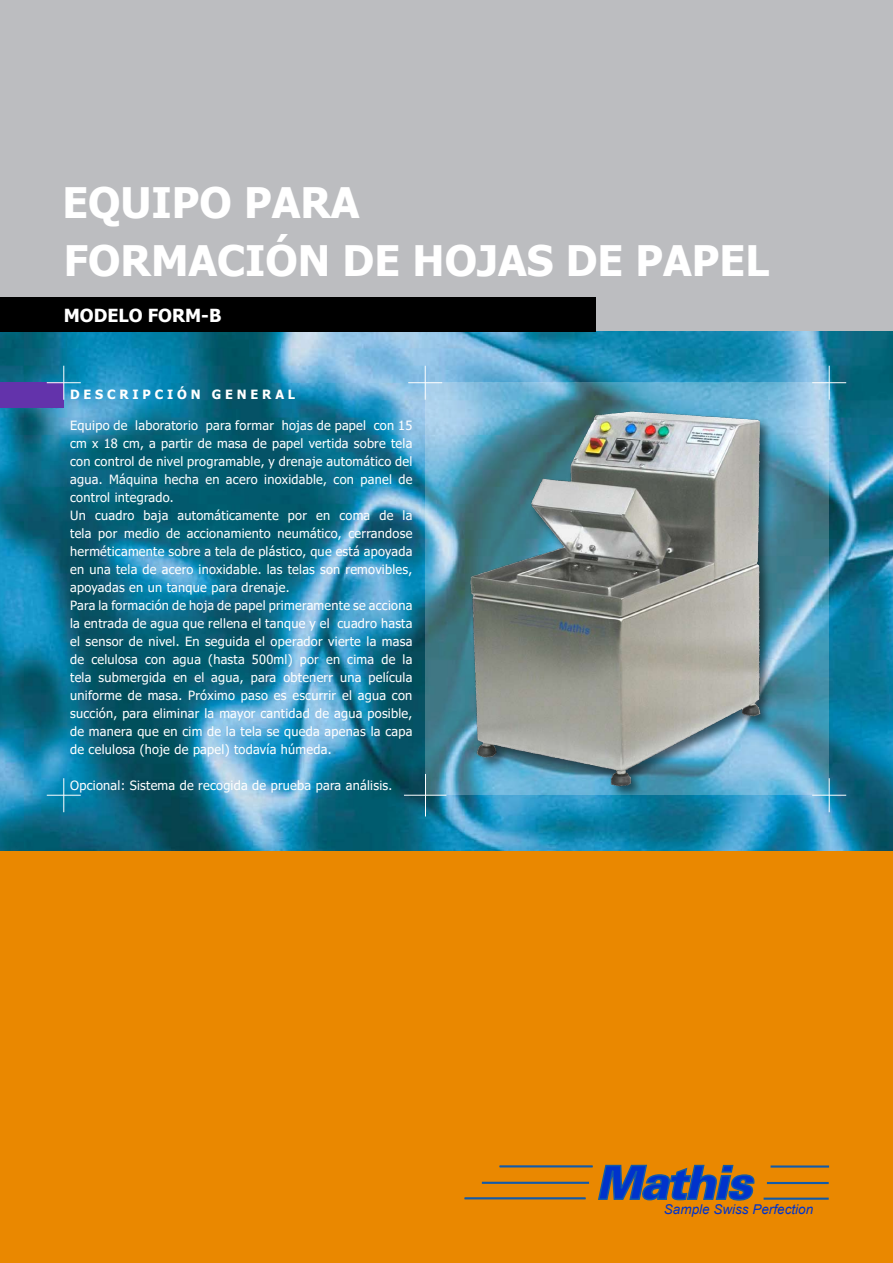
<style>
.page{position:relative;width:893px;height:1263px;background:#fff}
.page>*{position:absolute;margin:0;border:0;box-sizing:border-box;transform-origin:0 0}
.t1{font:700 42px "Tahoma";color:#fff}
.t2{font:700 18px "Tahoma";color:#fff}
.t3{font:italic 13.5px "Arial";color:#03c}
.t4{font:12.75px/18px "Tahoma";letter-spacing:.02em;color:#fff}
.t5{font:700 12.75px "Tahoma";letter-spacing:.3em;color:#fff}
</style>
<div class="page">
<div style="left:0;top:0;width:893px;height:850px;background:#bcbdc0"></div>
<div style="left:0;top:850px;width:893px;height:413px;background:#ea8800"></div>
<img style="left:0;top:332px;width:893px;height:518px">
<svg style="left:425px;top:383px;width:404px;height:412px"></svg>
<div style="left:0;top:383px;width:64px;height:25px;background:#6333ab"></div>
<hr style="left:63px;top:366px;width:1px;height:34px;background:#fff">
<hr style="left:47px;top:382px;width:34px;height:1px;background:#fff">
<hr style="left:829px;top:366px;width:1px;height:34px;background:#fff">
<hr style="left:812px;top:382px;width:34px;height:1px;background:#fff">
<hr style="left:425px;top:366px;width:1px;height:34px;background:#fff">
<hr style="left:408px;top:382px;width:34px;height:1px;background:#fff">
<hr style="left:63px;top:778px;width:1px;height:34px;background:#fff">
<hr style="left:47px;top:795px;width:34px;height:1px;background:#fff">
<hr style="left:425px;top:774px;width:1px;height:42px;background:#fff">
<hr style="left:404px;top:795px;width:42px;height:1px;background:#fff">
<svg style="left:598px;top:1165px;width:157px;height:36px"></svg>
<hr style="left:465px;top:1197px;width:121px;height:2px;background:#115aa9">
<hr style="left:500px;top:1165px;width:93px;height:2px;background:#115aa9">
<hr style="left:482px;top:1182px;width:107px;height:2px;background:#115aa9">
<hr style="left:764px;top:1197px;width:65px;height:3px;background:#115aa9">
<hr style="left:771px;top:1165px;width:58px;height:2px;background:#115aa9">
<hr style="left:767px;top:1182px;width:62px;height:2px;background:#115aa9">
<div style="left:467px;top:408px;width:384px;height:432px;background:#000;opacity:.53"></div>
<img style="left:449px;top:386px;width:337px;height:410px">
<div style="left:0;top:298px;width:595px;height:34px;background:#000"></div>
<h1 class="t1" style="left:62px;top:173px;width:299px">EQUIPO PARA</h1>
<h1 class="t1" style="left:64px;top:231px;width:707px">FORMACIÓN DE HOJAS DE PAPEL</h1>
<h2 class="t2" style="left:64px;top:302px;width:30px">MODELO</h2>
<h2 class="t2" style="left:148px;top:302px;width:14px">FOR</h2>
<h2 class="t2" style="left:185px;top:302px;width:38px">M-B</h2>
<p class="t5" style="left:70px;top:385px;width:227px">DESCRIPCIÓN GENERAL</p>
<p class="t4" style="left:70px;top:417px;width:344px">Equipo de laboratorio para formar hojas de papel con 15 cm x 18 cm, a partir de masa de papel vertida sobre tela con control de nivel programable, y drenaje automático del agua. Máquina hecha en acero inoxidable, con panel de control integrado.<br>Un cuadro baja automáticamente por en coma de la tela por medio de accionamiento neumático, cerrandose herméticamente sobre a tela de plástico, que está apoyada en una tela de acero inoxidable. las telas son removibles, apoyadas en un tanque para drenaje.<br>Para la formación de hoja de papel primeramente se acciona la entrada de agua que rellena el tanque y el cuadro hasta el sensor de nivel. En seguida el operador vierte la masa de celulosa con agua (hasta 500ml) por en cima de la tela submergida en el agua, para obtenerr una película uniforme de masa. Próximo paso es escurrir el agua con succión, para eliminar la mayor cantidad de agua posible, de manera que en cim de la tela se queda apenas la capa de celulosa (hoje de papel) todavía húmeda.</p>
<p class="t4" style="left:70px;top:777px;width:324px">Opcional: Sistema de recogida de prueba para análisis.</p>
<p class="t3" style="left:664px;top:1201px;width:151px">Sample Swiss Perfection</p>
</div>
